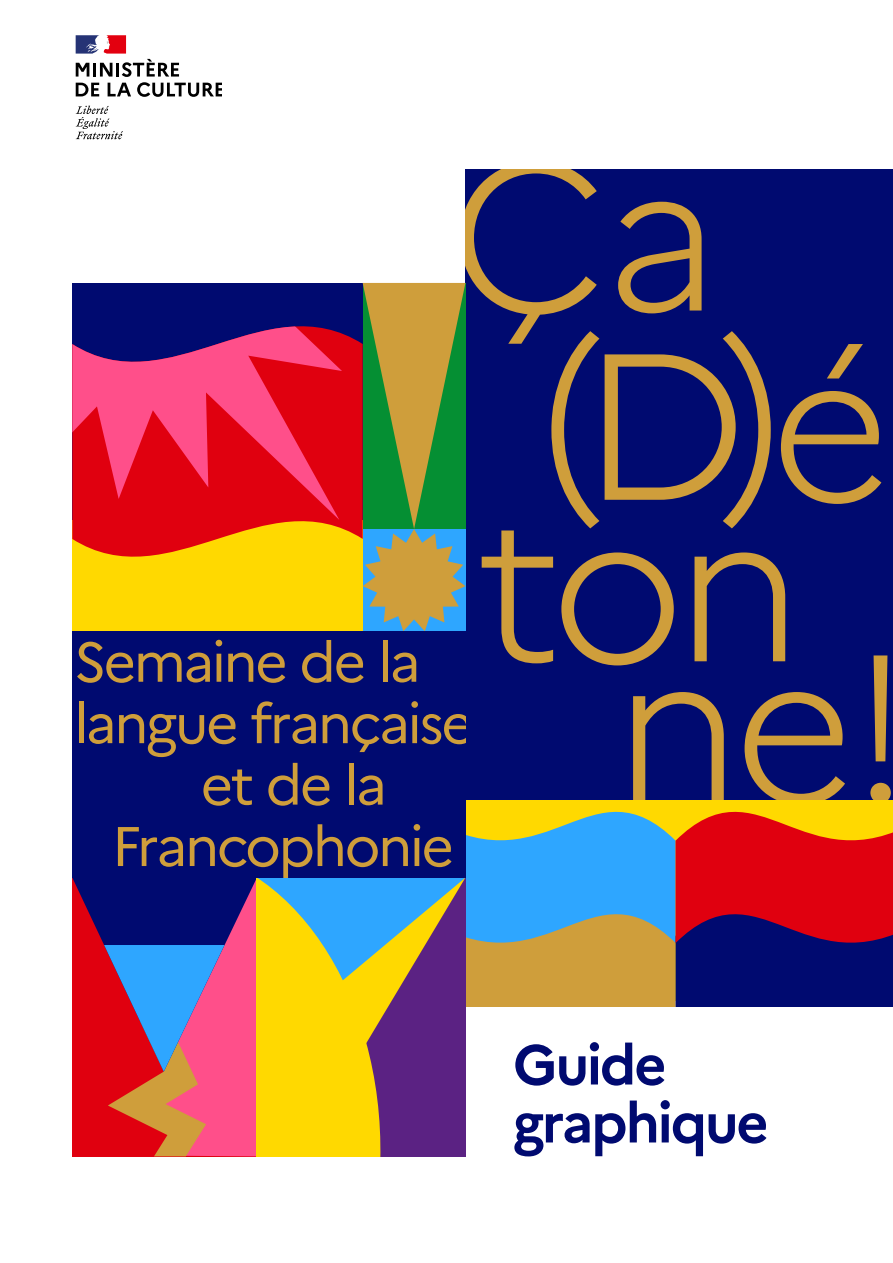
<style>
.page{position:relative;width:893px;height:1263px;background:#fff}
.page>*{position:absolute;margin:0;border:0;box-sizing:border-box;transform-origin:0 0}
.t1{font:300 207.6px "Marianne";letter-spacing:-.045em;color:#cf9e3b}
.t2{font:700 55.95px/57.9px "Marianne";letter-spacing:-.045em;color:#000a70}
.t3{font:55.65px "Marianne";letter-spacing:-.045em;color:#cf9e3b}
</style>
<div class="page">
<svg style="left:76px;top:106px;width:47px;height:33px"></svg>
<svg style="left:76px;top:35px;width:146px;height:62px"></svg>
<svg style="left:465px;top:800px;width:211px;height:52px;background:#9abf79"></svg>
<svg style="left:676px;top:800px;width:217px;height:52px;background:#f07207"></svg>
<div style="left:465px;top:169px;width:428px;height:631px;background:#000a70"></div>
<div style="left:72px;top:520px;width:393px;height:130px;background:#ffd900"></div>
<svg style="left:72px;top:283px;width:291px;height:274px;fill:#000a70"></svg>
<svg style="left:72px;top:326px;width:291px;height:194px;background:#d61d45"></svg>
<svg style="left:363px;top:283px;width:102px;height:348px;background:#75994f"></svg>
<svg style="left:72px;top:852px;width:821px;height:304px"></svg>
<div style="left:72px;top:631px;width:393px;height:246px;background:#000a70"></div>
<h1 class="t1" style="left:448px;top:110px;width:273px">Ça</h1>
<h1 class="t1" style="left:544px;top:293px;width:349px">(D)é</h1>
<h1 class="t1" style="left:475px;top:461px;width:330px">ton</h1>
<p class="t3" style="left:74px;top:628px;width:348px">Semaine de la</p>
<p class="t3" style="left:74px;top:689px;width:401px">langue française</p>
<p class="t3" style="left:201px;top:751px;width:188px">et de la</p>
<p class="t3" style="left:112px;top:812px;width:344px">Francophonie</p>
<h1 class="t1" style="left:612px;top:600px;width:299px">ne!</h1>
<p class="t2" style="left:513px;top:1035px;width:257px">Guide graphique</p>
</div>
